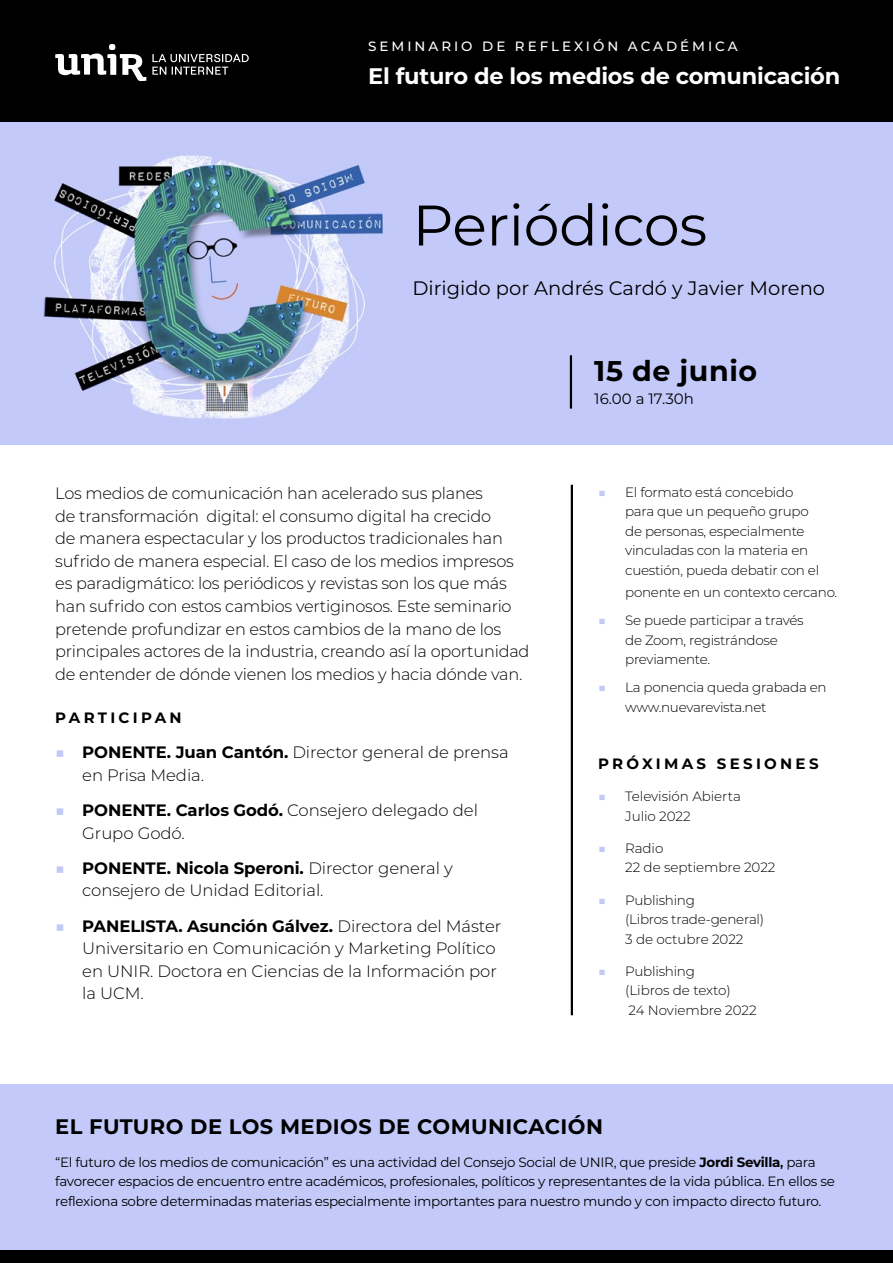
<style>
.page{position:relative;width:893px;height:1263px;background:#fff}
.page>*{position:absolute;margin:0;border:0;box-sizing:border-box;transform-origin:0 0}
._03_Ponente{font:57px "Montserrat";letter-spacing:-.005em;color:#000}
._05_Fecha{font:700 28.5px "Montserrat";letter-spacing:.02em;color:#000}
._01_Seminario{font:700 22.5px "Montserrat";letter-spacing:-.01em;color:#fff}
._08_Titulo_Footer{font:700 21px "Montserrat";letter-spacing:.02em;color:#000}
._03_Ponente-2{font:19.5px "Montserrat";color:#000}
._06_Cuerpo_Texto{font:300 16.5px/22.5px "Montserrat";letter-spacing:-.015em;color:#000}
._04_Antetítulo{font:700 15px "Montserrat";letter-spacing:.22em;color:#000}
._05_Hora{font:15px "Montserrat";color:#000}
.t1{font:300 13.5px/19.5px "Montserrat";letter-spacing:-.02em;color:#000}
._06_Cuerpo_Texto-2{font:13.5px/19.5px "Montserrat";letter-spacing:-.025em;color:#000}
._01_Seminario-2{font:500 13.5px "Montserrat";letter-spacing:.22em;color:#fff}
.s1{color:#c1c9f6}
.s2{font-weight:700}
.s3{font-weight:600}
</style>
<div class="page">
<div style="left:0;top:121px;width:893px;height:323px;background:#c3caf9"></div>
<img style="left:43px;top:155px;width:340px;height:264px">
<div style="left:0;top:0;width:893px;height:121px;background:#000"></div>
<hr style="left:570px;top:355px;width:2px;height:54px;background:#000">
<div style="left:0;top:1085px;width:893px;height:166px;background:#c3caf9"></div>
<hr style="left:571px;top:485px;width:2px;height:530px;background:#000">
<div style="left:0;top:1251px;width:893px;height:12px;background:#000"></div>
<svg style="left:55px;top:44px;width:91px;height:37px"></svg>
<svg style="left:152px;top:54px;width:97px;height:21px"></svg>
<p class="_01_Seminario-2" style="left:368px;top:37px;width:371px">SEMINARIO DE REFLEXIÓN ACADÉMICA</p>
<p class="_01_Seminario" style="left:368px;top:60px;width:474px">El futuro de los medios de comunicación</p>
<p class="_03_Ponente" style="left:412px;top:186px;width:296px">Periódicos</p>
<p class="_03_Ponente-2" style="left:412px;top:274px;width:414px">Dirigido por Andrés Cardó y Javier Moreno</p>
<p class="_06_Cuerpo_Texto" style="left:55px;top:482px;width:476px">Los medios de comunicación han acelerado sus planes<br>de transformación digital: el consumo digital ha crecido<br>de manera espectacular y los productos tradicionales han sufrido de manera especial. El caso de los medios impresos es paradigmático: los periódicos y revistas son los que más han sufrido con estos cambios vertiginosos. Este seminario pretende profundizar en estos cambios de la mano de los principales actores de la industria, creando así la oportunidad de entender de dónde vienen los medios y hacia dónde van.</p>
<p class="_04_Antetítulo" style="left:55px;top:707px;width:128px">PARTICIPAN</p>
<p class="_06_Cuerpo_Texto" style="left:82px;top:741px;width:428px;text-indent:-27px"><span class="s1">■</span> <span class="s2">PONENTE. Juan Cantón.</span> Director general de prensa en Prisa Media.</p>
<p class="_06_Cuerpo_Texto" style="left:82px;top:798px;width:397px;text-indent:-27px"><span class="s1">■</span> <span class="s2">PONENTE. Carlos Godó.</span> Consejero delegado del<br>Grupo Godó.</p>
<p class="_06_Cuerpo_Texto" style="left:82px;top:856px;width:372px;text-indent:-27px"><span class="s1">■</span> <span class="s2">PONENTE. Nicola Speroni.</span> Director general y consejero de Unidad Editorial.</p>
<p class="_06_Cuerpo_Texto" style="left:82px;top:914px;width:421px;text-indent:-27px"><span class="s1">■</span> <span class="s2">PANELISTA. Asunción Gálvez.</span> Directora del Máster Universitario en Comunicación y Marketing Político en UNIR. Doctora en Ciencias de la Información por la UCM.</p>
<p class="_05_Fecha" style="left:594px;top:350px;width:164px">15 de junio</p>
<p class="_05_Hora" style="left:594px;top:388px;width:101px">16.00 a 17.30h</p>
<p class="t1" style="left:625px;top:482px;width:196px;text-indent:-27px"><span class="s1">■</span> El formato está concebido para que un pequeño grupo de personas, especialmente vinculadas con la materia en cuestión, pueda debatir con el</p>
<p class="t1" style="left:625px;top:582px;width:214px">ponente en un contexto cercano.</p>
<p class="t1" style="left:625px;top:610px;width:180px;text-indent:-27px"><span class="s1">■</span> Se puede participar a través de Zoom, registrándose previamente.</p>
<p class="t1" style="left:625px;top:677px;width:203px;text-indent:-27px"><span class="s1">■</span> La ponencia queda grabada en www.nuevarevista.net</p>
<p class="_04_Antetítulo" style="left:598px;top:753px;width:222px">PRÓXIMAS SESIONES</p>
<p class="t1" style="left:625px;top:786px;width:117px;text-indent:-27px"><span class="s1">■</span> Televisión Abierta<br>Julio 2022</p>
<p class="t1" style="left:625px;top:838px;width:152px;text-indent:-27px"><span class="s1">■</span> Radio<br>22 de septiembre 2022</p>
<p class="t1" style="left:625px;top:890px;width:141px;text-indent:-27px"><span class="s1">■</span> Publishing<br>(Libros trade-general)<br>3 de octubre 2022</p>
<p class="t1" style="left:625px;top:961px;width:133px;text-indent:-27px"><span class="s1">■</span> Publishing<br>(Libros de texto)<br>24 Noviembre 2022</p>
<p class="_08_Titulo_Footer" style="left:55px;top:1112px;width:549px">EL FUTURO DE LOS MEDIOS DE COMUNICACIÓN</p>
<p class="_06_Cuerpo_Texto-2" style="left:55px;top:1152px;width:781px">“El futuro de los medios de comunicación” es una actividad del Consejo Social de UNIR, que preside <span class="s2">Jordi Sevilla</span><span class="s3">,</span> para favorecer espacios de encuentro entre académicos, profesionales, políticos y representantes de la vida pública. En ellos se reflexiona sobre determinadas materias especialmente importantes para nuestro mundo y con impacto directo futuro.</p>
</div>
